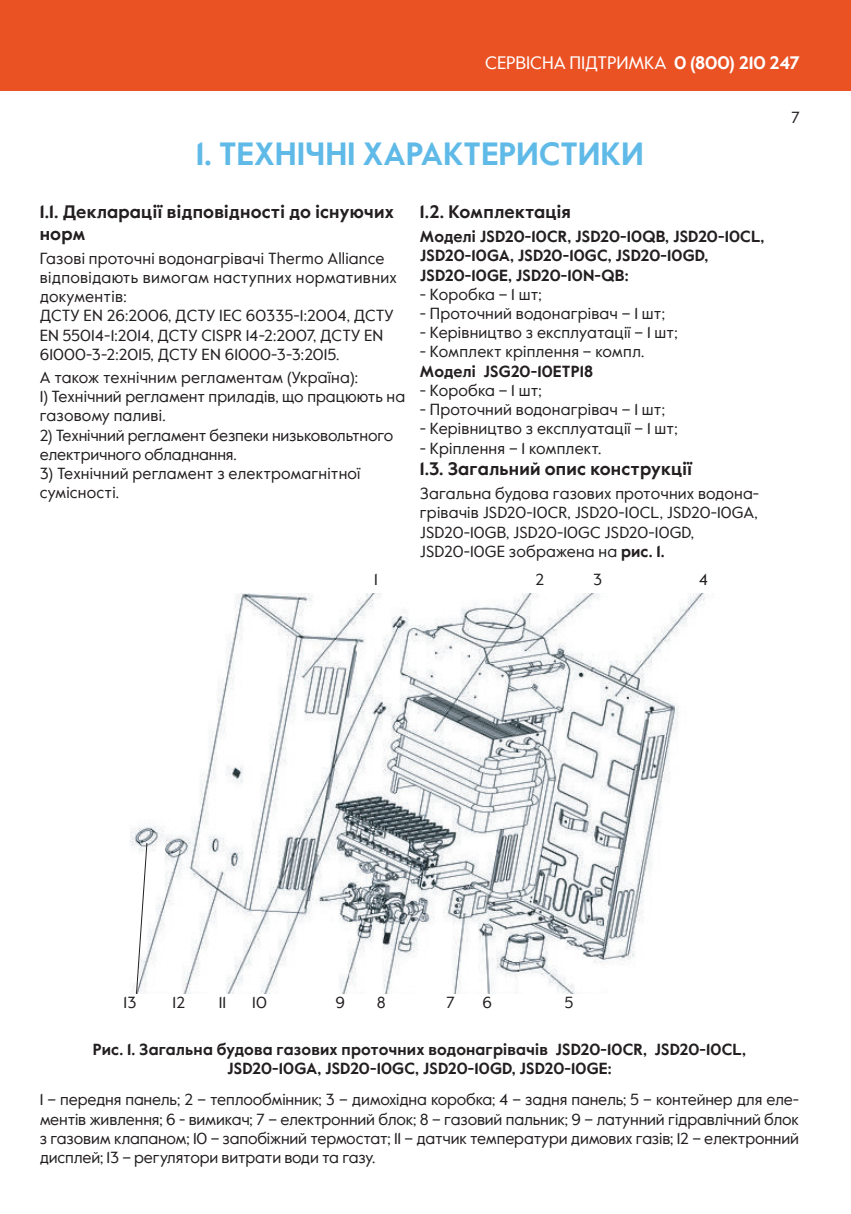
<style>
.page{position:relative;width:851px;height:1214px;background:#fff}
.page>*{position:absolute;margin:0;border:0;box-sizing:border-box;transform-origin:0 0}
.t1{font:700 32px "Value Sans Pro";color:#60bae8}
.t2{font:700 18px/21.6px "Value Sans Pro";letter-spacing:.01em;color:#231f20}
.t3{font:18px "Value Sans Pro";letter-spacing:-.005em;color:#fff}
.t4{font:16px/19.2px "Value Sans Pro";letter-spacing:.01em;color:#231f20}
.t5{font:700 16px/19.2px "Value Sans Pro";letter-spacing:.01em;color:#231f20;text-align:center}
.t6{font:16px/19.2px "Value Sans Pro";letter-spacing:-.01em;color:#231f20}
.s1{font-weight:700}
</style>
<div class="page">
<div style="left:0;top:0;width:850px;height:91px;background:#ea5123"></div>
<img style="left:129px;top:593px;width:576px;height:400px">
<svg style="left:136px;top:842px;width:12px;height:152px"></svg>
<p class="t3" style="left:485px;top:51px;width:316px">СЕРВІСНА ПІДТРИМКА <span class="s1">0 (800) 210 247</span></p>
<h1 class="t1" style="left:196px;top:134px;width:449px">1. ТЕХНІЧНІ ХАРАКТЕРИСТИКИ</h1>
<p class="t2" style="left:40px;top:202px;width:355px">1.1. Декларації відповідності до існуючих норм</p>
<p class="t4" style="left:40px;top:249px;width:358px">Газові проточні водонагрівачі Thermo Alliance відповідають вимогам наступних нормативних документів:<br>ДСТУ EN 26:2006, ДСТУ IEC 60335-1:2004, ДСТУ EN 55014-1:2014, ДСТУ CISPR 14-2:2007, ДСТУ EN 61000-3-2:2015, ДСТУ EN 61000-3-3:2015.</p>
<p class="t4" style="left:40px;top:368px;width:320px">А також технічним регламентам (Україна):</p>
<p class="t4" style="left:40px;top:387px;width:367px">1) Технічний регламент приладів, що працюють на газовому паливі.</p>
<p class="t6" style="left:40px;top:426px;width:355px">2) Технічний регламент безпеки низьковольтного електричного обладнання.</p>
<p class="t4" style="left:40px;top:464px;width:322px">3) Технічний регламент з електромагнітної сумісності.</p>
<p class="t2" style="left:420px;top:202px;width:153px">1.2. Комплектація</p>
<p class="t5" style="left:420px;top:228px;width:346px;text-align:left">Моделі JSD20-10CR, JSD20-10QB, JSD20-10CL,<br>JSD20-10GA, JSD20-10GC, JSD20-10GD,<br>JSD20-10GE, JSD20-10N-QB:</p>
<p class="t4" style="left:420px;top:285px;width:123px">- Коробка – 1 шт;</p>
<p class="t4" style="left:420px;top:304px;width:246px">- Проточний водонагрівач – 1 шт;</p>
<p class="t4" style="left:420px;top:323px;width:259px">- Керівництво з експлуатації – 1 шт;</p>
<p class="t4" style="left:420px;top:342px;width:226px">- Комплект кріплення – компл.</p>
<p class="t5" style="left:420px;top:362px;width:175px">Моделі JSG20-10ETP18</p>
<p class="t4" style="left:420px;top:381px;width:123px">- Коробка – 1 шт;</p>
<p class="t4" style="left:420px;top:400px;width:246px">- Проточний водонагрівач – 1 шт;</p>
<p class="t4" style="left:420px;top:419px;width:259px">- Керівництво з експлуатації – 1 шт;</p>
<p class="t4" style="left:420px;top:438px;width:183px">- Кріплення – 1 комплект.</p>
<p class="t2" style="left:420px;top:459px;width:274px">1.3. Загальний опис конструкції</p>
<p class="t4" style="left:420px;top:484px;width:341px">Загальна будова газових проточних водона&shy;грівачів JSD20-10CR, JSD20-10CL, JSD20-10GA, JSD20-10GB, JSD20-10GC JSD20-10GD, JSD20-10GE зображена на <span class="s1">рис. 1.</span></p>
<p class="t4" style="left:374px;top:569px;width:5px">1</p>
<p class="t4" style="left:535px;top:569px;width:10px">2</p>
<p class="t4" style="left:593px;top:569px;width:11px">3</p>
<p class="t4" style="left:699px;top:569px;width:10px">4</p>
<p class="t4" style="left:791px;top:108px;width:10px">7</p>
<p class="t4" style="left:123px;top:993px;width:14px">13</p>
<p class="t4" style="left:173px;top:993px;width:14px">12</p>
<p class="t4" style="left:219px;top:993px;width:9px">11</p>
<p class="t4" style="left:252px;top:993px;width:16px">10</p>
<p class="t4" style="left:335px;top:993px;width:11px">9</p>
<p class="t4" style="left:377px;top:993px;width:10px">8</p>
<p class="t4" style="left:446px;top:993px;width:10px">7</p>
<p class="t4" style="left:482px;top:993px;width:11px">6</p>
<p class="t4" style="left:565px;top:993px;width:10px">5</p>
<p class="t5" style="left:93px;top:1040px;width:654px">Рис. 1. Загальна будова газових проточних водонагрівачів JSD20-10CR, JSD20-10CL,<br>JSD20-10GA, JSD20-10GC, JSD20-10GD, JSD20-10GE:</p>
<p class="t4" style="left:40px;top:1090px;width:760px;text-align:justify">1 – передня панель; 2 – теплообмінник; 3 – димохідна коробка; 4 – задня панель; 5 – контейнер для еле&shy;ментів живлення; 6 - вимикач; 7 – електронний блок; 8 – газовий пальник; 9 – латунний гідравлічний блок з газовим клапаном; 10 – запобіжний термостат; 11 – датчик температури димових газів; 12 – електронний дисплей; 13 – регулятори витрати води та газу.</p>
</div>
